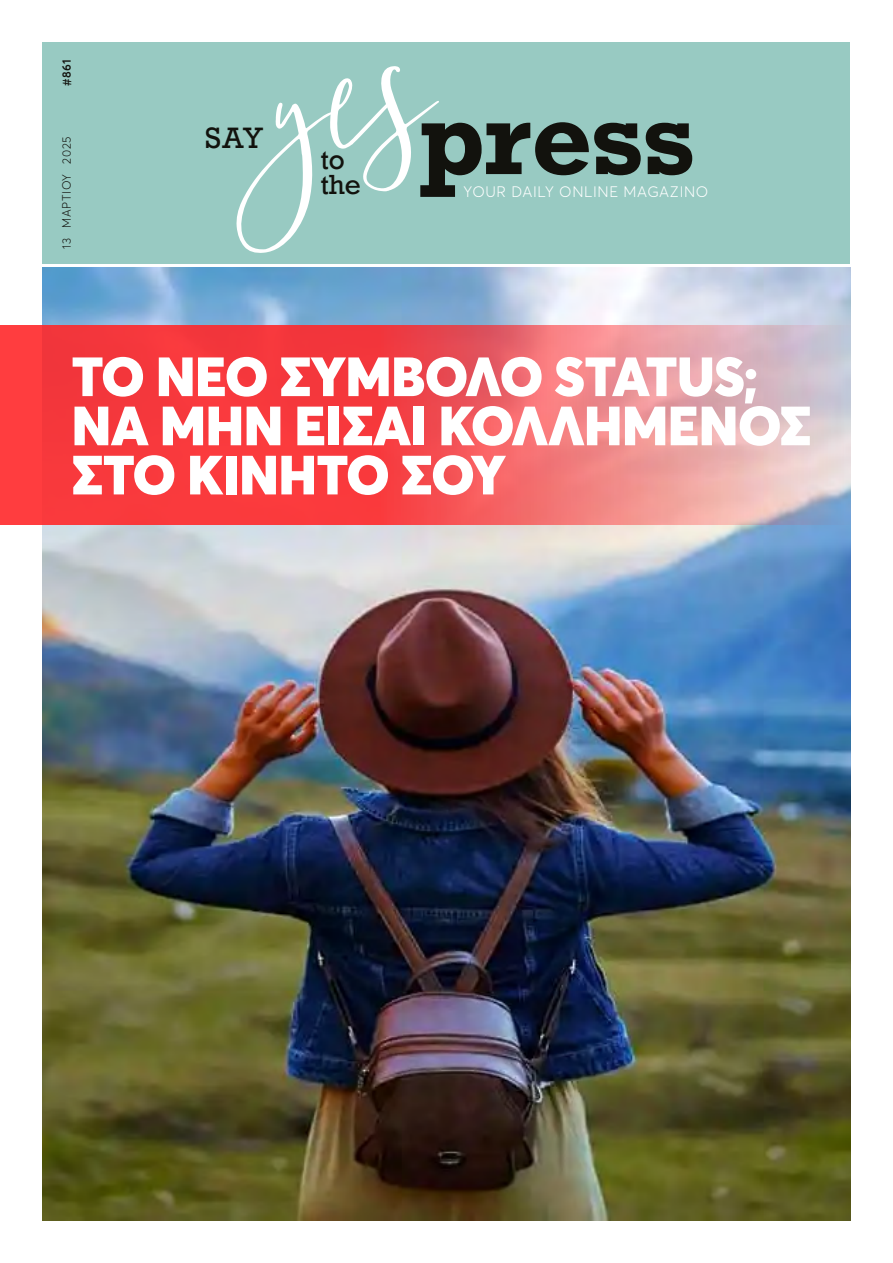
<style>
.page{position:relative;width:893px;height:1263px;background:#fff}
.page>*{position:absolute;margin:0;border:0;box-sizing:border-box;transform-origin:0 0}
.t1{font:700 98.7px "Rockwell";letter-spacing:-.005em;color:#12120d}
.t2{font:900 54.45px/49.2px "Averta";letter-spacing:-.005em;color:#fff}
.t3{font:27.75px "Rockwell";color:#12120d}
.t4{font:25.95px/25.3px "Rockwell";color:#12120d}
.t5{font:300 15px "Averta";letter-spacing:.045em;color:#fff}
.t6{font:300 12px "Averta";letter-spacing:.055em;color:#12120d;scale:.96 1}
.t7{font:600 12px "Averta";color:#12120d;scale:.96 1}
</style>
<div class="page">
<div style="left:43px;top:43px;width:807px;height:221px;background:#98cac2"></div>
<img style="left:43px;top:268px;width:807px;height:952px">
<svg style="left:0;top:325px;width:850px;height:200px;background:#f06569"></svg>
<svg style="left:236px;top:66px;width:203px;height:187px"></svg>
<p class="t7" style="left:59px;top:86px;width:29px;rotate:-90deg">#861</p>
<p class="t6" style="left:59px;top:249px;width:118px;rotate:-90deg">13 ΜΑΡΤΙΟΥ 2025</p>
<p class="t3" style="left:205px;top:120px;width:60px">SAY</p>
<p class="t4" style="left:321px;top:147px;width:42px">to the</p>
<h1 class="t1" style="left:419px;top:74px;width:277px">press</h1>
<p class="t5" style="left:464px;top:182px;width:246px">YOUR DAILY ONLINE MAGAZINO</p>
<p class="t2" style="left:72px;top:351px;width:741px">ΤΟ ΝΈΟ ΣΎΜΒΟΛΟ STATUS;<br>ΝΑ ΜΗΝ ΕΊΣΑΙ ΚΟΛΛΗΜΈΝΟΣ<br>ΣΤΟ ΚΙΝΗΤΌ ΣΟΥ</p>
</div>
